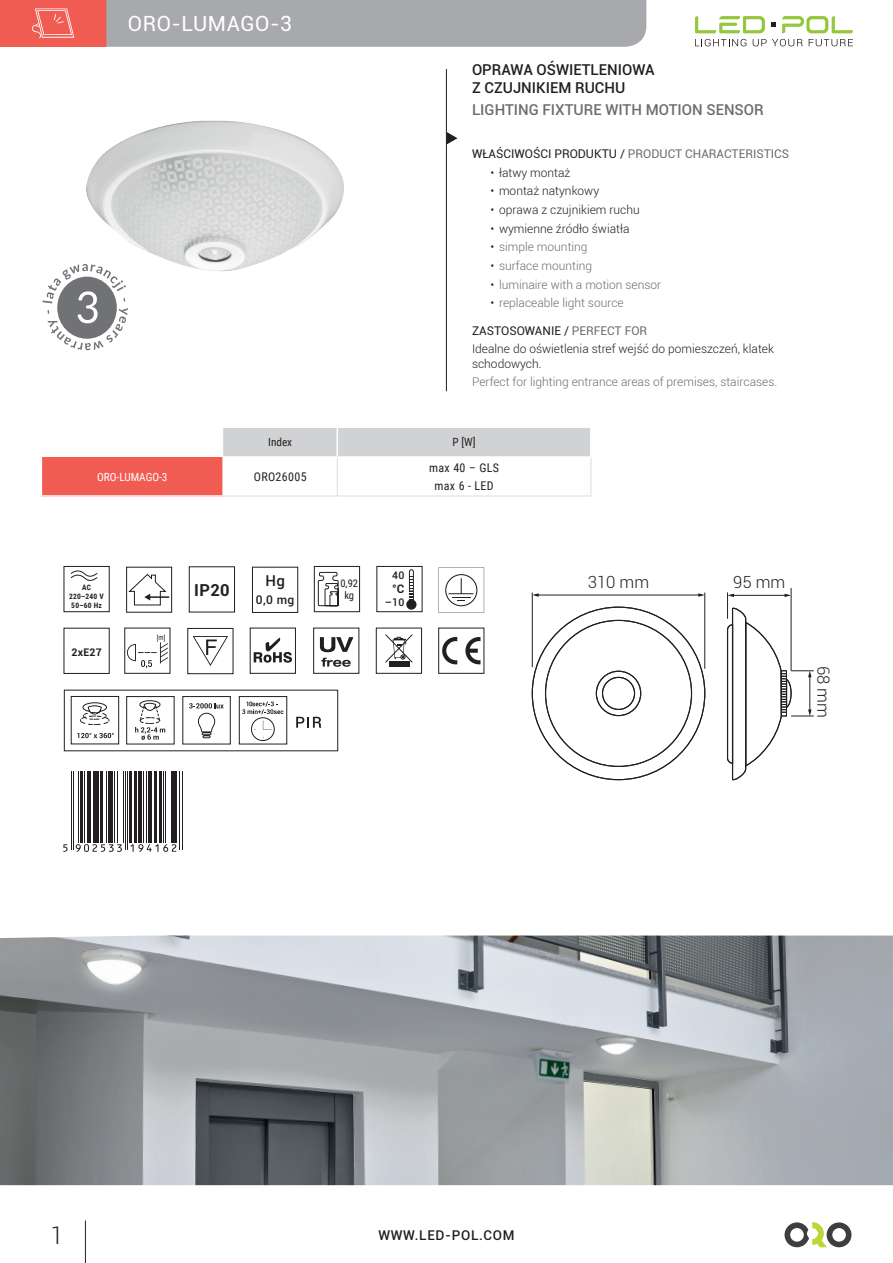
<style>
.page{position:relative;width:893px;height:1263px;background:#fff}
.page>*{position:absolute;margin:0;border:0;box-sizing:border-box;transform-origin:0 0}
.t1{font:300 24px "Roboto";color:#231f20}
.t2{font:21px "Roboto";letter-spacing:.025em;color:#fff}
.t3{font:300 16.8px "Roboto";color:#231f20}
.t4{font:700 16.5px "Roboto";color:#231f20}
.t5{font:500 15px/18px "Roboto";color:#231f20}
.t6{font:500 15px "Roboto";color:#6c6d70}
.t7{font:500 13.5px "Roboto";letter-spacing:.05em;color:#231f20}
.t8{font:300 12px/18.6px "Roboto";color:#231f20}
.t9{font:300 12px "Roboto";color:#6c6d70}
.t10{font:12px "Roboto";color:#6c6d70}
.t11{font:12px/18px "Roboto Condensed";letter-spacing:.03em;color:#231f20;text-align:center}
.t12{font:500 12px "Roboto";color:#231f20}
.t13{font:700 11.7px "Roboto";color:#231f20}
.t14{font:11.25px "Roboto Condensed";color:#fff}
.t15{font:11.25px "Roboto Condensed";color:#231f20}
.t16{font:10.5px/12px "Roboto Condensed";color:#231f20;text-align:center}
.t17{font:500 10.5px "Roboto";color:#231f20}
.t18{font:700 10.5px "Roboto";letter-spacing:.03em;color:#231f20}
.t19{font:700 7.5px/9px "Roboto Condensed";letter-spacing:.03em;color:#231f20;text-align:center}
.s1{color:#231f20}
.s2{font-weight:400}
.s3{font-weight:400;color:#6c6d70}
</style>
<div class="page">
<div style="left:0;top:0;width:106px;height:47px;background:#f15c52"></div>
<svg style="left:32px;top:9px;width:42px;height:29px"></svg>
<div style="left:41px;top:457px;width:182px;height:39px;background:#f15c52"></div>
<hr style="left:222px;top:456px;width:115px;height:2px;background:#fff">
<hr style="left:222px;top:458px;width:2px;height:37px;background:#fff">
<hr style="left:41px;top:457px;width:1px;height:38px;background:#fff">
<hr style="left:41px;top:495px;width:182px;height:2px;background:#fff">
<div style="left:223px;top:428px;width:367px;height:29px;background:#d1d2d4"></div>
<hr style="left:337px;top:458px;width:1px;height:38px;background:#dcdddf">
<hr style="left:591px;top:458px;width:1px;height:38px;background:#dcdddf">
<hr style="left:223px;top:496px;width:114px;height:1px;background:#dcdddf">
<hr style="left:337px;top:496px;width:254px;height:1px;background:#dcdddf">
<div style="left:377px;top:566px;width:45px;height:46px;border:1px solid #231f20"></div>
<div style="left:409px;top:569px;width:5px;height:34px;border:1px solid #231f20;border-radius:2px"></div>
<svg style="left:406px;top:576px;width:10px;height:34px"></svg>
<div style="left:189px;top:567px;width:46px;height:45px;border:1px solid #231f20"></div>
<svg style="left:254px;top:637px;width:38px;height:26px"></svg>
<svg style="left:320px;top:637px;width:33px;height:15px"></svg>
<svg style="left:321px;top:658px;width:30px;height:9px"></svg>
<svg style="left:465px;top:637px;width:15px;height:27px"></svg>
<svg style="left:442px;top:637px;width:15px;height:27px"></svg>
<div style="left:376px;top:628px;width:46px;height:45px;border:1px solid #231f20"></div>
<div style="left:389px;top:662px;width:20px;height:5px;background:#231f20"></div>
<svg style="left:385px;top:634px;width:28px;height:29px"></svg>
<div style="left:314px;top:566px;width:46px;height:46px;border:1px solid #231f20"></div>
<svg style="left:318px;top:572px;width:21px;height:34px"></svg>
<div style="left:252px;top:567px;width:46px;height:46px;border:1px solid #231f20"></div>
<div style="left:64px;top:566px;width:45px;height:46px;border:1px solid #231f20"></div>
<svg style="left:71px;top:570px;width:27px;height:11px"></svg>
<hr style="left:446px;top:69px;width:1px;height:322px;background:#231f20">
<svg style="left:446px;top:132px;width:11px;height:13px"></svg>
<div style="left:126px;top:567px;width:46px;height:45px;border:1px solid #231f20"></div>
<hr style="left:149px;top:596px;width:20px;height:2px;background:#231f20">
<svg style="left:129px;top:574px;width:37px;height:31px"></svg>
<img style="left:86px;top:120px;width:258px;height:152px">
<svg style="left:438px;top:567px;width:46px;height:46px"></svg>
<svg style="left:127px;top:635px;width:41px;height:33px"></svg>
<div style="left:188px;top:628px;width:45px;height:46px;border:1px solid #231f20"></div>
<svg style="left:193px;top:636px;width:35px;height:30px"></svg>
<div style="left:602px;top:677px;width:33px;height:33px;border:1px solid #231f20;border-radius:50%"></div>
<div style="left:596px;top:671px;width:45px;height:45px;border:1px solid #231f20;border-radius:50%"></div>
<hr style="left:532px;top:593px;width:1px;height:74px;background:#231f20">
<hr style="left:704px;top:593px;width:1px;height:76px;background:#231f20">
<hr style="left:791px;top:588px;width:1px;height:83px;background:#231f20">
<hr style="left:538px;top:595px;width:161px;height:1px;background:#231f20">
<svg style="left:532px;top:593px;width:7px;height:4px"></svg>
<svg style="left:698px;top:593px;width:7px;height:4px"></svg>
<svg style="left:727px;top:592px;width:87px;height:189px"></svg>
<div style="left:781px;top:670px;width:6px;height:46px;border:1px solid #231f20"></div>
<hr style="left:71px;top:771px;width:1px;height:79px;background:#231f20">
<hr style="left:73px;top:771px;width:1px;height:79px;background:#231f20">
<hr style="left:78px;top:771px;width:1px;height:72px;background:#231f20">
<hr style="left:80px;top:771px;width:2px;height:72px;background:#231f20">
<hr style="left:84px;top:771px;width:1px;height:72px;background:#231f20">
<hr style="left:87px;top:771px;width:3px;height:72px;background:#231f20">
<hr style="left:93px;top:771px;width:2px;height:72px;background:#231f20">
<hr style="left:97px;top:771px;width:2px;height:72px;background:#231f20">
<hr style="left:100px;top:771px;width:2px;height:72px;background:#231f20">
<hr style="left:106px;top:771px;width:1px;height:72px;background:#231f20">
<div style="left:108px;top:771px;width:5px;height:72px;background:#231f20"></div>
<hr style="left:114px;top:771px;width:1px;height:72px;background:#231f20">
<hr style="left:117px;top:771px;width:1px;height:72px;background:#231f20">
<hr style="left:123px;top:771px;width:1px;height:72px;background:#231f20">
<hr style="left:125px;top:771px;width:1px;height:79px;background:#231f20">
<hr style="left:127px;top:771px;width:1px;height:79px;background:#231f20">
<hr style="left:130px;top:771px;width:2px;height:72px;background:#231f20">
<hr style="left:134px;top:771px;width:3px;height:72px;background:#231f20">
<hr style="left:138px;top:771px;width:3px;height:72px;background:#231f20">
<hr style="left:143px;top:771px;width:1px;height:72px;background:#231f20">
<hr style="left:146px;top:771px;width:1px;height:72px;background:#231f20">
<hr style="left:149px;top:771px;width:3px;height:72px;background:#231f20">
<hr style="left:155px;top:771px;width:2px;height:72px;background:#231f20">
<hr style="left:159px;top:771px;width:2px;height:72px;background:#231f20">
<hr style="left:163px;top:771px;width:1px;height:72px;background:#231f20">
<hr style="left:165px;top:771px;width:1px;height:72px;background:#231f20">
<hr style="left:171px;top:771px;width:2px;height:72px;background:#231f20">
<hr style="left:175px;top:771px;width:2px;height:72px;background:#231f20">
<hr style="left:179px;top:771px;width:1px;height:79px;background:#231f20">
<hr style="left:182px;top:771px;width:1px;height:79px;background:#231f20">
<svg style="left:63px;top:844px;width:5px;height:8px"></svg>
<svg style="left:76px;top:844px;width:46px;height:8px"></svg>
<svg style="left:131px;top:844px;width:45px;height:8px"></svg>
<img style="left:0;top:935px;width:893px;height:250px">
<svg style="left:296px;top:717px;width:25px;height:11px"></svg>
<div style="left:71px;top:696px;width:48px;height:48px;border:1px solid #231f20"></div>
<svg style="left:77px;top:733px;width:37px;height:5px"></svg>
<svg style="left:80px;top:702px;width:30px;height:23px"></svg>
<div style="left:126px;top:696px;width:48px;height:48px;border:1px solid #231f20"></div>
<svg style="left:135px;top:700px;width:30px;height:40px"></svg>
<svg style="left:189px;top:703px;width:35px;height:35px"></svg>
<div style="left:239px;top:696px;width:48px;height:48px;border:1px solid #231f20"></div>
<div style="left:251px;top:717px;width:23px;height:24px;border:1px solid #231f20;border-radius:50%"></div>
<svg style="left:263px;top:720px;width:9px;height:10px"></svg>
<svg style="left:242px;top:701px;width:42px;height:13px"></svg>
<svg style="left:43px;top:264px;width:85px;height:86px"></svg>
<hr style="left:85px;top:1220px;width:1px;height:43px;background:#231f20">
<svg style="left:695px;top:16px;width:158px;height:30px"></svg>
<div style="left:106px;top:0;width:540px;height:47px;background:#a8a9ad"></div>
<svg style="left:784px;top:1222px;width:67px;height:25px"></svg>
<h2 class="t2" style="left:128px;top:9px;width:165px">ORO-LUMAGO-3</h2>
<p class="t5" style="left:472px;top:60px;width:184px">OPRAWA OŚWIETLENIOWA<br>Z CZUJNIKIEM RUCHU</p>
<p class="t6" style="left:472px;top:99px;width:293px">LIGHTING FIXTURE WITH MOTION SENSOR</p>
<p class="t10" style="left:472px;top:146px;width:319px"><span class="s1">WŁAŚCIWOŚCI PRODUKTU /</span> PRODUCT CHARACTERISTICS</p>
<p class="t8" style="left:490px;top:163px;width:81px">• łatwy montaż</p>
<p class="t8" style="left:490px;top:182px;width:110px">• montaż natynkowy</p>
<p class="t8" style="left:490px;top:200px;width:151px">• oprawa z czujnikiem ruchu</p>
<p class="t8" style="left:490px;top:219px;width:141px">• wymienne źródło światła</p>
<p class="t9" style="left:490px;top:239px;width:99px"><span class="s1">•</span> simple mounting</p>
<p class="t9" style="left:490px;top:257px;width:103px"><span class="s1">•</span> surface mounting</p>
<p class="t9" style="left:490px;top:276px;width:172px"><span class="s1">•</span> luminaire with a motion sensor</p>
<p class="t9" style="left:490px;top:295px;width:135px"><span class="s1">•</span> replaceable light source</p>
<p class="t8" style="left:472px;top:321px;width:303px"><span class="s2">ZASTOSOWANIE /</span> <span class="s3">PERFECT FOR<br></span>Idealne do oświetlenia stref wejść do pomieszczeń, klatek</p>
<p class="t8" style="left:472px;top:354px;width:71px">schodowych.</p>
<p class="t9" style="left:472px;top:374px;width:307px">Perfect for lighting entrance areas of premises, staircases.</p>
<p class="t15" style="left:268px;top:434px;width:26px">Index</p>
<p class="t15" style="left:453px;top:434px;width:25px">P [W]</p>
<p class="t14" style="left:97px;top:469px;width:72px">ORO-LUMAGO-3</p>
<p class="t11" style="left:254px;top:467px;width:54px">ORO26005</p>
<p class="t11" style="left:429px;top:458px;width:71px">max 40 – GLS max 6 - LED</p>
<p class="t19" style="left:69px;top:582px;width:36px">AC<br>220–240 V<br>50–60 Hz</p>
<p class="t18" style="left:71px;top:644px;width:32px">2xE27</p>
<p class="t17" style="left:392px;top:568px;width:14px">40</p>
<p class="t17" style="left:385px;top:595px;width:21px">–10</p>
<p class="t5" style="left:265px;top:571px;width:21px">Hg</p>
<p class="t12" style="left:256px;top:592px;width:40px">0,0 mg</p>
<p class="t16" style="left:340px;top:577px;width:19px">0,92 kg</p>
<h3 class="t4" style="left:194px;top:579px;width:37px">IP20</h3>
<p class="t13" style="left:392px;top:580px;width:14px">°C</p>
<h3 class="t3" style="left:588px;top:570px;width:63px">310 mm</h3>
<h3 class="t3" style="left:733px;top:570px;width:54px">95 mm</h3>
<h3 class="t3" style="left:835px;top:665px;width:54px;rotate:90deg">68 mm</h3>
<h1 class="t1" style="left:50px;top:1218px;width:15px">1</h1>
<p class="t7" style="left:378px;top:1225px;width:138px">WWW.LED-POL.COM</p>
</div>
